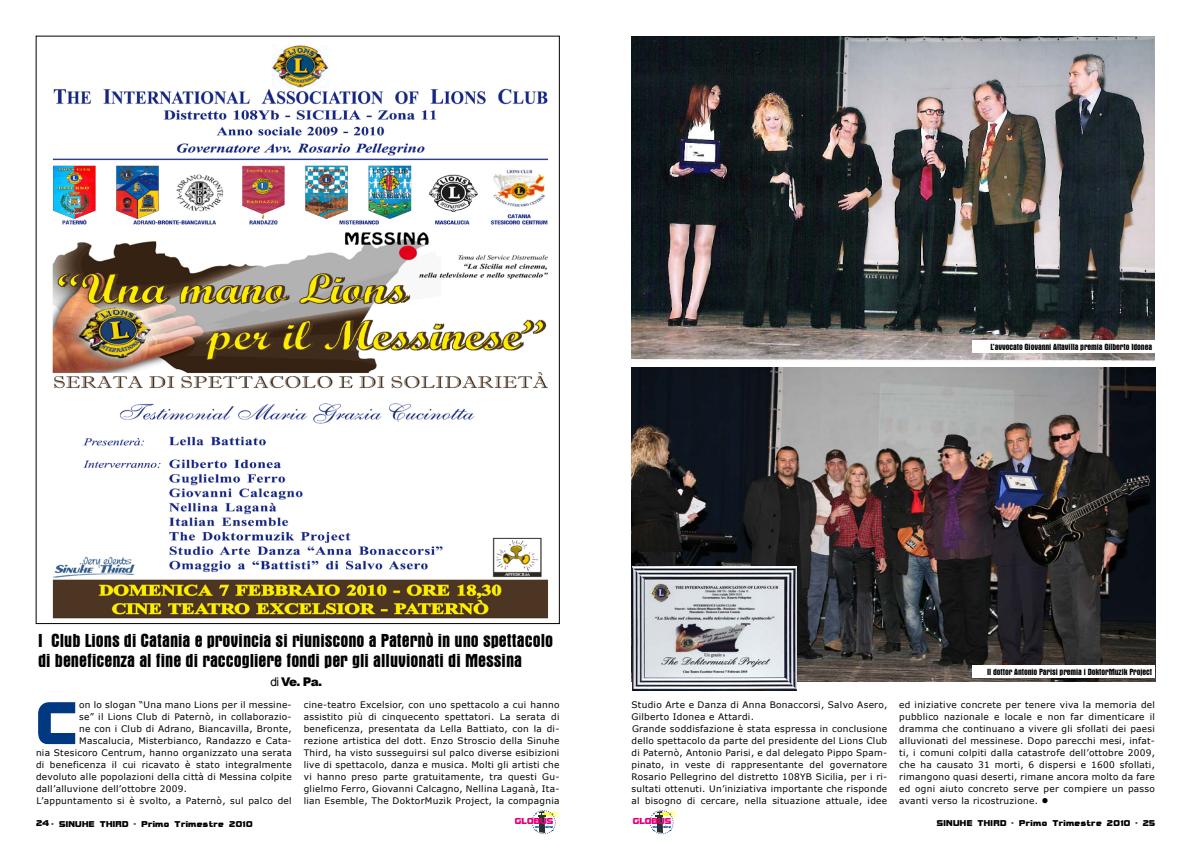
<style>
.page{position:relative;width:1191px;height:842px;background:#fff}
.page>*{position:absolute;margin:0;border:0;box-sizing:border-box;transform-origin:0 0}
.t1{font:700 64px "Bolster";color:#003882}
.t2{font:700 condensed 19px/20px "Aurora BT";color:#000}
.t3{font:900 12px "Arial";color:#000}
.t4{font:700 9.2px "Bolster";color:#e2007a}
.t5{font:9px/12px "Verdana";letter-spacing:.03em;color:#000;text-align:justify}
.t6{font:700 condensed 9px "Aurora BT";letter-spacing:-.01em;color:#000}
.t7{font:700 9px "Bolster";letter-spacing:.04em;color:#000}
.t8{font:700 3.6px "Bolster";color:#003882}
.s1{font-weight:400}
.s2{font-size:12px}
</style>
<div class="page">
<img style="left:52px;top:45px;width:497px;height:574px">
<img style="left:632px;top:367px;width:523px;height:315px">
<img style="left:631px;top:36px;width:524px;height:325px">
<img style="left:632px;top:567px;width:165px;height:124px">
<div style="left:972px;top:340px;width:183px;height:13px;background:#fff"></div>
<div style="left:972px;top:665px;width:183px;height:13px;background:#fff"></div>
<svg style="left:531px;top:810px;width:29px;height:25px"></svg>
<svg style="left:649px;top:810px;width:29px;height:25px"></svg>
<p class="t6" style="left:990px;top:341px;width:163px">L’avvocato Giovanni Altavilla premia Gilberto Idonea</p>
<h2 class="t2" style="left:38px;top:630px;width:516px">I Club Lions di Catania e provincia si riuniscono a Paternò in uno spettacolo di beneficenza al fine di raccogliere fondi per gli alluvionati di Messina</h2>
<h3 class="t3" style="left:271px;top:673px;width:53px"><span class="s1">di</span> Ve. Pa.</h3>
<h1 class="t1" style="left:36px;top:682px;width:43px">C</h1>
<p class="t5" style="left:79px;top:699px;width:214px">on lo slogan “Una mano Lions per il messine-</p>
<p class="t5" style="left:79px;top:711px;width:214px">se” il Lions Club di Paternò, in collaborazio-</p>
<p class="t5" style="left:79px;top:723px;width:214px">ne con i Club di Adrano, Biancavilla, Bronte,</p>
<p class="t5" style="left:79px;top:735px;width:214px">Mascalucia, Misterbianco, Randazzo e Cata-</p>
<p class="t5" style="left:36px;top:747px;width:257px">nia Stesicoro Centrum, hanno organizzato una serata</p>
<p class="t5" style="left:36px;top:759px;width:257px">di beneficenza il cui ricavato è stato integralmente</p>
<p class="t5" style="left:36px;top:771px;width:257px">devoluto alle popolazioni della città di Messina colpite</p>
<p class="t5" style="left:36px;top:783px;width:153px">dall’alluvione dell’ottobre 2009.</p>
<p class="t5" style="left:37px;top:795px;width:257px">L’appuntamento si è svolto, a Paternò, sul palco del</p>
<p class="t5" style="left:304px;top:699px;width:257px">cine-teatro Excelsior, con uno spettacolo a cui hanno assistito più di cinquecento spettatori. La serata di beneficenza, presentata da Lella Battiato, con la di&shy;rezione artistica del dott. Enzo Stroscio della Sinuhe Third, ha visto susseguirsi sul palco diverse esibizioni live di spettacolo, danza e musica. Molti gli artisti che vi hanno preso parte gratuitamente, tra questi Gu&shy;glielmo Ferro, Giovanni Calcagno, Nellina Laganà, Ita&shy;lian Esemble, The DoktorMuzik Project, la compagnia</p>
<p class="t6" style="left:987px;top:667px;width:167px">Il dottor Antonio Parisi premia i DoktorMuzik Project</p>
<p class="t5" style="left:631px;top:699px;width:257px;text-align:left">Studio Arte e Danza di Anna Bonaccorsi, Salvo Asero, Gilberto Idonea e Attardi.<br>Grande soddisfazione è stata espressa in conclusione dello spettacolo da parte del presidente del Lions Club di Paternò, Antonio Parisi, e dal delegato Pippo Spam&shy;pinato, in veste di rappresentante del governatore Rosario Pellegrino del distretto 108YB Sicilia, per i ri&shy;sultati ottenuti. Un’iniziativa importante che risponde al bisogno di cercare, nella situazione attuale, idee</p>
<p class="t5" style="left:899px;top:699px;width:257px">ed iniziative concrete per tenere viva la memoria del pubblico nazionale e locale e non far dimenticare il dramma che continuano a vivere gli sfollati dei paesi alluvionati del messinese. Dopo parecchi mesi, infat&shy;ti, i comuni colpiti dalla catastrofe dell’ottobre 2009, che ha causato 31 morti, 6 dispersi e 1600 sfollati, rimangono quasi deserti, rimane ancora molto da fare ed ogni aiuto concreto serve per compiere un passo avanti verso la ricostruzione. <span class="s2">●</span></p>
<p class="t4" style="left:515px;top:815px;width:40px">GLOBUS</p>
<p class="t4" style="left:633px;top:815px;width:40px">GLOBUS</p>
<p class="t8" style="left:653px;top:824px;width:20px">magazine</p>
<p class="t7" style="left:36px;top:818px;width:218px">24 - SINUHE THIRD - Primo Trimestre 2010</p>
<p class="t8" style="left:535px;top:824px;width:20px">magazine</p>
<p class="t7" style="left:936px;top:817px;width:220px">SINUHE THIRD - Primo Trimestre 2010 - 25</p>
</div>
